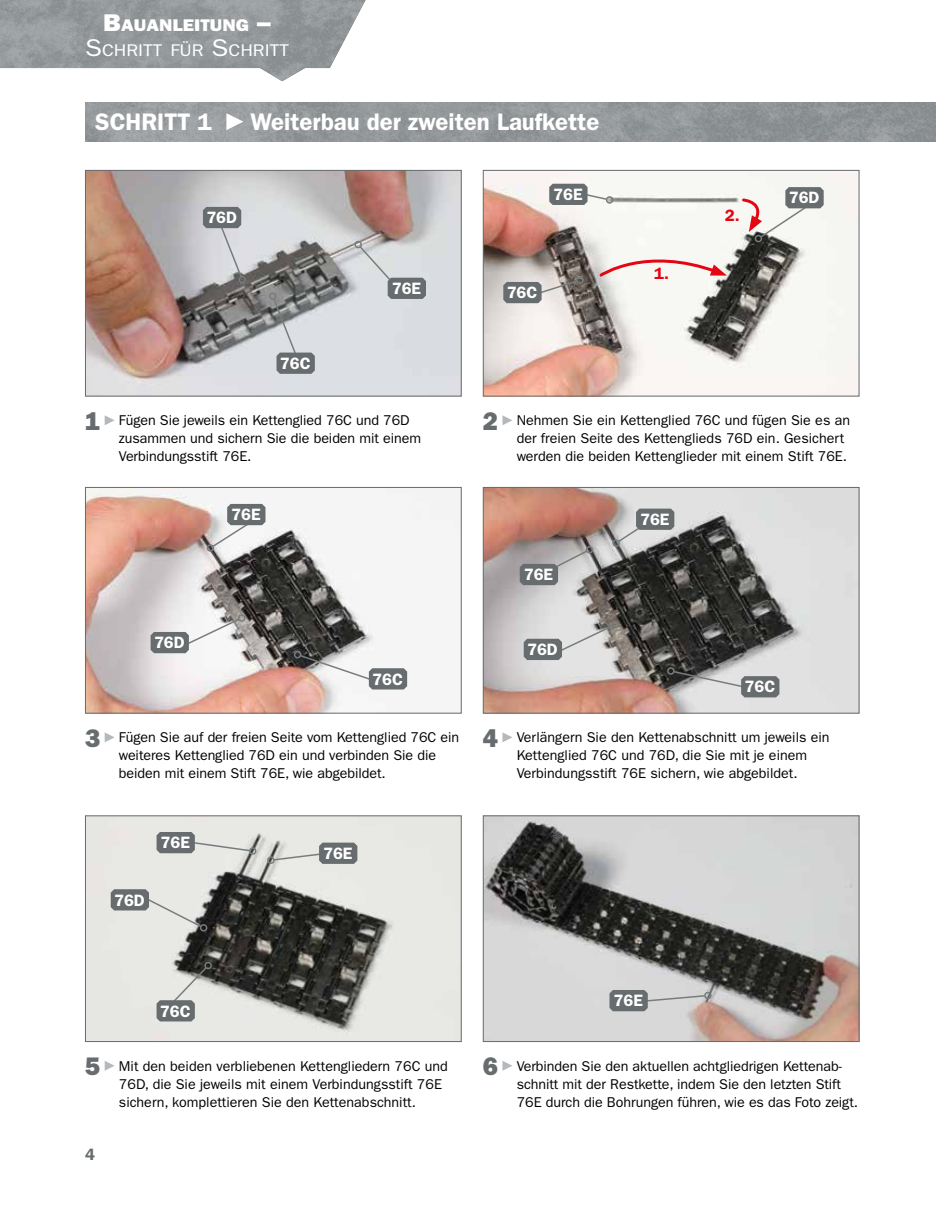
<style>
.page{position:relative;width:936px;height:1212px;background:#fff}
.page>*{position:absolute;margin:0;border:0;box-sizing:border-box;transform-origin:0 0}
.t1{font:600 24px "ITC Franklin Gothic Std";color:#fff}
.t2{font:16.95px "ITC Franklin Gothic Std";color:#fff;scale:1.12 1}
.t3{font:16.95px "ITC Franklin Gothic Std Hvy";color:#fff;scale:1.12 1}
.t4{font:600 16.5px "ITC Franklin Gothic Std";color:#fff}
.t5{font:600 16.5px "ITC Franklin Gothic Std";color:#e30613}
.t6{font:600 16.5px "ITC Franklin Gothic Std";color:#676c6e}
.t7{font:14.25px/18px "ITC Franklin Gothic Std";letter-spacing:-.005em;color:#000}
.s1{font-size:24.3px}
.s2{font-family:"ITC Franklin Gothic Std Hvy";font-size:25.5px;color:#676c6e}
</style>
<div class="page">
<img style="left:0;top:0;width:366px;height:81px">
<img style="left:85px;top:102px;width:850px;height:39px">
<svg style="left:226px;top:113px;width:17px;height:17px"></svg>
<img style="left:87px;top:172px;width:372px;height:222px">
<div style="left:85px;top:170px;width:376px;height:226px;border:1px solid #676c6e"></div>
<img style="left:485px;top:172px;width:372px;height:222px">
<div style="left:483px;top:170px;width:376px;height:226px;border:1px solid #676c6e"></div>
<svg style="left:105px;top:415px;width:10px;height:10px"></svg>
<svg style="left:502px;top:415px;width:10px;height:10px"></svg>
<img style="left:87px;top:489px;width:372px;height:222px">
<div style="left:85px;top:487px;width:376px;height:226px;border:1px solid #676c6e"></div>
<img style="left:485px;top:489px;width:372px;height:222px">
<div style="left:483px;top:487px;width:376px;height:226px;border:1px solid #676c6e"></div>
<svg style="left:105px;top:732px;width:10px;height:10px"></svg>
<svg style="left:502px;top:732px;width:10px;height:10px"></svg>
<img style="left:87px;top:817px;width:372px;height:223px">
<div style="left:85px;top:815px;width:376px;height:227px;border:1px solid #676c6e"></div>
<img style="left:485px;top:817px;width:372px;height:223px">
<div style="left:483px;top:815px;width:376px;height:227px;border:1px solid #676c6e"></div>
<svg style="left:105px;top:1061px;width:10px;height:10px"></svg>
<svg style="left:502px;top:1061px;width:10px;height:10px"></svg>
<svg style="left:268px;top:293px;width:47px;height:81px;background:#a3a6a9"></svg>
<svg style="left:203px;top:207px;width:44px;height:76px;background:#b6b8bc"></svg>
<svg style="left:612px;top:509px;width:62px;height:39px;background:#a3a4a4"></svg>
<div style="left:704px;top:991px;width:7px;height:8px;border:2px solid #777d7f;border-radius:50%"></div>
<svg style="left:609px;top:990px;width:97px;height:21px;background:#a7a7a7"></svg>
<svg style="left:598px;top:246px;width:129px;height:32px"></svg>
<svg style="left:353px;top:240px;width:73px;height:59px;background:#c1c4c6"></svg>
<svg style="left:503px;top:276px;width:80px;height:27px;background:#9b9896"></svg>
<svg style="left:740px;top:187px;width:83px;height:57px"></svg>
<div style="left:605px;top:196px;width:8px;height:8px;border:2px solid #777d7f;border-radius:3px"></div>
<svg style="left:549px;top:184px;width:59px;height:21px"></svg>
<svg style="left:292px;top:650px;width:115px;height:39px"></svg>
<svg style="left:151px;top:613px;width:94px;height:40px"></svg>
<svg style="left:207px;top:504px;width:58px;height:49px"></svg>
<svg style="left:523px;top:620px;width:95px;height:40px;background:#bababa"></svg>
<div style="left:666px;top:667px;width:8px;height:8px;border:2px solid #777d7f;border-radius:3px"></div>
<svg style="left:672px;top:670px;width:107px;height:27px;background:#a5a7a7"></svg>
<svg style="left:519px;top:545px;width:74px;height:40px;background:#9f9f9f"></svg>
<svg style="left:111px;top:889px;width:98px;height:43px;background:#c2c4c1"></svg>
<svg style="left:156px;top:960px;width:56px;height:61px;background:#aaada9"></svg>
<div style="left:267px;top:856px;width:8px;height:8px;border:2px solid #777d7f;border-radius:50%"></div>
<svg style="left:272px;top:842px;width:85px;height:22px;background:#a7aaa9"></svg>
<div style="left:249px;top:847px;width:8px;height:8px;border:2px solid #777d7f;border-radius:50%"></div>
<svg style="left:156px;top:832px;width:95px;height:21px;background:#afb2b0"></svg>
<p class="t3" style="left:103px;top:15px;width:151px"><span class="s1">B</span>AUANLEITUNG <span class="s1">–</span></p>
<p class="t2" style="left:85px;top:41px;width:183px"><span class="s1">S</span>CHRITT FÜR <span class="s1">S</span>CHRITT</p>
<h1 class="t1" style="left:95px;top:108px;width:118px">SCHRITT 1</h1>
<h1 class="t1" style="left:250px;top:108px;width:350px">Weiterbau der zweiten Laufkette</h1>
<p class="t4" style="left:206px;top:208px;width:32px">76D</p>
<p class="t4" style="left:280px;top:353px;width:32px">76C</p>
<p class="t4" style="left:553px;top:185px;width:31px">76E</p>
<p class="t4" style="left:788px;top:188px;width:32px">76D</p>
<p class="t5" style="left:725px;top:206px;width:16px">2.</p>
<p class="t4" style="left:392px;top:279px;width:31px">76E</p>
<p class="t4" style="left:506px;top:283px;width:32px">76C</p>
<p class="t5" style="left:654px;top:264px;width:16px">1.</p>
<p class="t7" style="left:119px;top:412px;width:304px;text-indent:-34px"><span class="s2">1</span> Fügen Sie jeweils ein Kettenglied 76C und 76D zusammen und sichern Sie die beiden mit einem<br>Verbindungsstift 76E.</p>
<p class="t7" style="left:516px;top:412px;width:335px;text-indent:-34px"><span class="s2">2</span> Nehmen Sie ein Kettenglied 76C und fügen Sie es an der freien Seite des Kettenglieds 76D ein. Gesichert werden die beiden Kettenglieder mit einem Stift 76E.</p>
<p class="t4" style="left:154px;top:633px;width:32px">76D</p>
<p class="t4" style="left:231px;top:505px;width:31px">76E</p>
<p class="t4" style="left:372px;top:669px;width:32px">76C</p>
<p class="t4" style="left:523px;top:565px;width:31px">76E</p>
<p class="t4" style="left:527px;top:640px;width:32px">76D</p>
<p class="t4" style="left:640px;top:509px;width:31px">76E</p>
<p class="t4" style="left:744px;top:677px;width:32px">76C</p>
<p class="t7" style="left:119px;top:729px;width:342px;text-indent:-34px"><span class="s2">3</span> Fügen Sie auf der freien Seite vom Kettenglied 76C ein weiteres Kettenglied 76D ein und verbinden Sie die beiden mit einem Stift 76E, wie abgebildet.</p>
<p class="t7" style="left:516px;top:729px;width:314px;text-indent:-34px"><span class="s2">4</span> Verlängern Sie den Kettenabschnitt um jeweils ein<br>Kettenglied 76C und 76D, die Sie mit je einem<br>Verbindungsstift 76E sichern, wie abgebildet.</p>
<p class="t4" style="left:161px;top:833px;width:31px">76E</p>
<p class="t4" style="left:114px;top:890px;width:32px">76D</p>
<p class="t4" style="left:160px;top:1001px;width:32px">76C</p>
<p class="t4" style="left:323px;top:843px;width:31px">76E</p>
<p class="t4" style="left:613px;top:991px;width:31px">76E</p>
<p class="t7" style="left:119px;top:1057px;width:330px;text-indent:-34px"><span class="s2">5</span> Mit den beiden verbliebenen Kettengliedern 76C und<br>76D, die Sie jeweils mit einem Verbindungsstift 76E sichern, komplettieren Sie den Kettenabschnitt.</p>
<p class="t7" style="left:516px;top:1057px;width:343px;text-indent:-34px"><span class="s2">6</span> Verbinden Sie den aktuellen achtgliedrigen Kettenab&shy;schnitt mit der Restkette, indem Sie den letzten Stift<br>76E durch die Bohrungen führen, wie es das Foto zeigt.</p>
<p class="t6" style="left:85px;top:1144px;width:11px">4</p>
</div>
